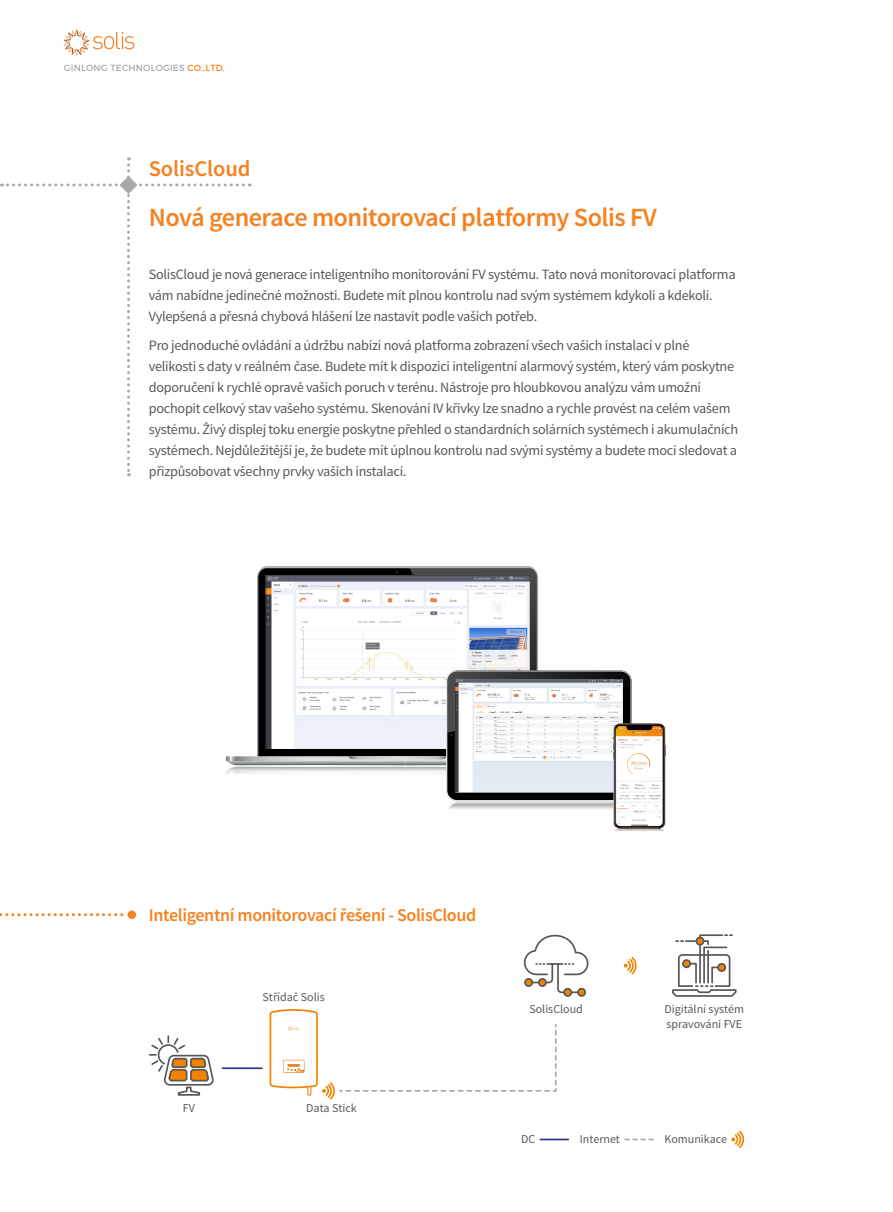
<style>
.page{position:relative;width:893px;height:1212px;background:#fff}
.page>*{position:absolute;margin:0;border:0;box-sizing:border-box;transform-origin:0 0}
.t1{font:600 26.25px "Source Sans Pro";letter-spacing:-.02em;color:#f58220}
.t2{font:600 22.5px "Source Sans Pro";letter-spacing:-.005em;color:#f58220}
.t3{font:600 18px "Source Sans Pro";letter-spacing:-.02em;color:#f58220}
.t4{font:14.25px/21px "Source Sans Pro";letter-spacing:-.02em;color:#57585a}
.t5{font:12px/15px "Source Sans Pro";color:#57585a}
.t6{font:9px "Montserrat";letter-spacing:.025em;color:#a8a9ad}
.s1{color:#f58220}
</style>
<div class="page">
<svg style="left:64px;top:30px;width:70px;height:25px"></svg>
<img style="left:637px;top:724px;width:28px;height:108px">
<svg style="left:0;top:913px;width:128px;height:3px"></svg>
<div style="left:128px;top:910px;width:8px;height:9px;background:#f58220;border-radius:50%"></div>
<hr style="left:223px;top:1067px;width:39px;height:2px;background:#2e3092">
<svg style="left:149px;top:1035px;width:65px;height:61px"></svg>
<svg style="left:270px;top:1009px;width:287px;height:90px"></svg>
<div style="left:577px;top:988px;width:9px;height:9px;border:2px solid #595757;border-radius:50%"></div>
<div style="left:563px;top:988px;width:9px;height:9px;border:2px solid #595757;border-radius:50%"></div>
<svg style="left:226px;top:568px;width:411px;height:426px"></svg>
<svg style="left:672px;top:934px;width:65px;height:63px"></svg>
<div style="left:717px;top:963px;width:9px;height:9px;border:2px solid #595757;border-radius:50%"></div>
<div style="left:696px;top:937px;width:8px;height:8px;background:#f08300;border-radius:50%"></div>
<div style="left:696px;top:936px;width:8px;height:9px;border:2px solid #595757;border-radius:50%"></div>
<svg style="left:625px;top:1138px;width:28px;height:2px"></svg>
<hr style="left:540px;top:1138px;width:28px;height:2px;background:#2e3092">
<svg style="left:731px;top:1131px;width:13px;height:17px"></svg>
<svg style="left:1px;top:157px;width:249px;height:319px"></svg>
<p class="t6" style="left:64px;top:63px;width:163px">GINLONG TECHNOLOGIES <span class="s1">CO.,LTD.</span></p>
<h2 class="t2" style="left:149px;top:154px;width:103px">SolisCloud</h2>
<h1 class="t1" style="left:149px;top:201px;width:510px">Nová generace monitorovací platformy Solis FV</h1>
<p class="t4" style="left:149px;top:264px;width:588px">SolisCloud je nová generace inteligentního monitorování FV systému. Tato nová monitorovací platforma vám nabídne jedinečné možnosti. Budete mít plnou kontrolu nad svým systémem kdykoli a kdekoli.<br>Vylepšená a přesná chybová hlášení lze nastavit podle vašich potřeb.</p>
<p class="t4" style="left:149px;top:335px;width:591px">Pro jednoduché ovládání a údržbu nabízí nová platforma zobrazení všech vašich instalací v plné velikosti s daty v reálném čase. Budete mít k dispozici inteligentní alarmový systém, který vám poskytne doporučení k rychlé opravě vašich poruch v terénu. Nástroje pro hloubkovou analýzu vám umožní pochopit celkový stav vašeho systému. Skenování IV křivky lze snadno a rychle provést na celém vašem systému. Živý displej toku energie poskytne přehled o standardních solárních systémech i akumulačních systémech. Nejdůležitější je, že budete mít úplnou kontrolu nad svými systémy a budete moci sledovat a přizpůsobovat všechny prvky vašich instalací.</p>
<p class="t3" style="left:149px;top:903px;width:329px">Inteligentní monitorovací řešení - SolisCloud</p>
<p class="t5" style="left:263px;top:989px;width:64px">Střídač Solis</p>
<p class="t5" style="left:183px;top:1101px;width:14px">FV</p>
<p class="t5" style="left:306px;top:1101px;width:52px">Data Stick</p>
<p class="t5" style="left:529px;top:1002px;width:55px">SolisCloud</p>
<p class="t5" style="left:664px;top:1002px;width:81px">Digitální systém spravování FVE</p>
<p class="t5" style="left:521px;top:1132px;width:16px">DC</p>
<p class="t5" style="left:580px;top:1132px;width:42px">Internet</p>
<p class="t5" style="left:665px;top:1132px;width:64px">Komunikace</p>
</div>
